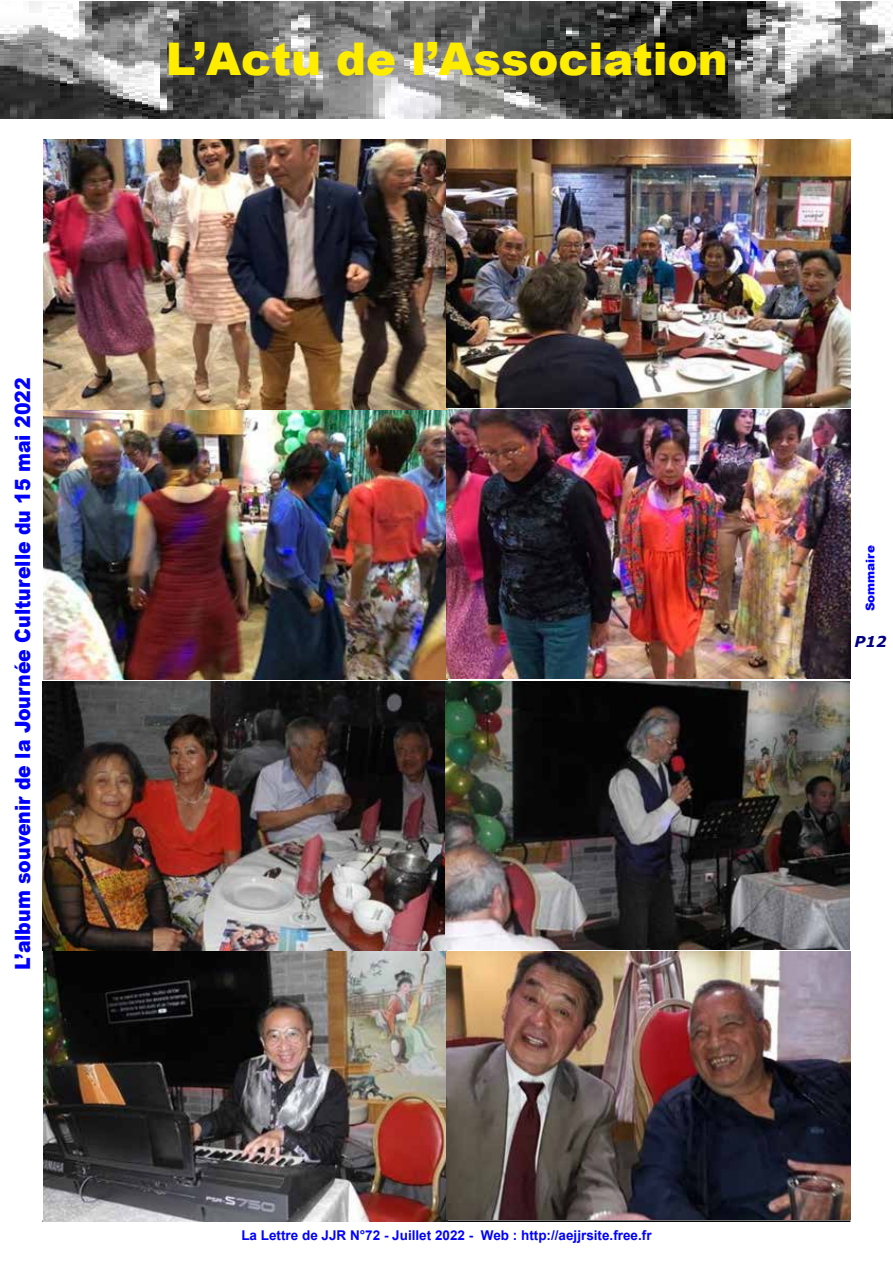
<style>
.page{position:relative;width:893px;height:1263px;background:#fff}
.page>*{position:absolute;margin:0;border:0;box-sizing:border-box;transform-origin:0 0}
.t1{font:900 45px "Arial";color:#ffed00}
.t2{font:900 21px "Arial";color:#00f;scale:.9 1}
.t3{font:italic 700 15px "Verdana";color:#000080}
.t4{font:700 13.5px "Arial";color:#00f}
.t5{font:900 12px "Arial";color:#00f}
</style>
<div class="page">
<hr style="left:43px;top:1220px;width:807px;height:2px;background:#000">
<img style="left:0;top:1px;width:893px;height:118px">
<img style="left:44px;top:951px;width:806px;height:270px">
<img style="left:43px;top:681px;width:404px;height:270px">
<img style="left:446px;top:681px;width:403px;height:268px">
<img style="left:44px;top:140px;width:806px;height:539px">
<h2 class="t2" style="left:7px;top:970px;width:660px;rotate:-90deg">L’album souvenir de la Journée Culturelle du 15 mai 2022</h2>
<h1 class="t1" style="left:166px;top:27px;width:564px">L’Actu de l’Association</h1>
<p class="t5" style="left:861px;top:611px;width:68px;rotate:-90deg">Sommaire</p>
<p class="t3" style="left:854px;top:631px;width:34px">P12</p>
<p class="t4" style="left:241px;top:1226px;width:412px">La Lettre de JJR N°72 - Juillet 2022 - Web : http://aejjrsite.free.fr</p>
</div>
